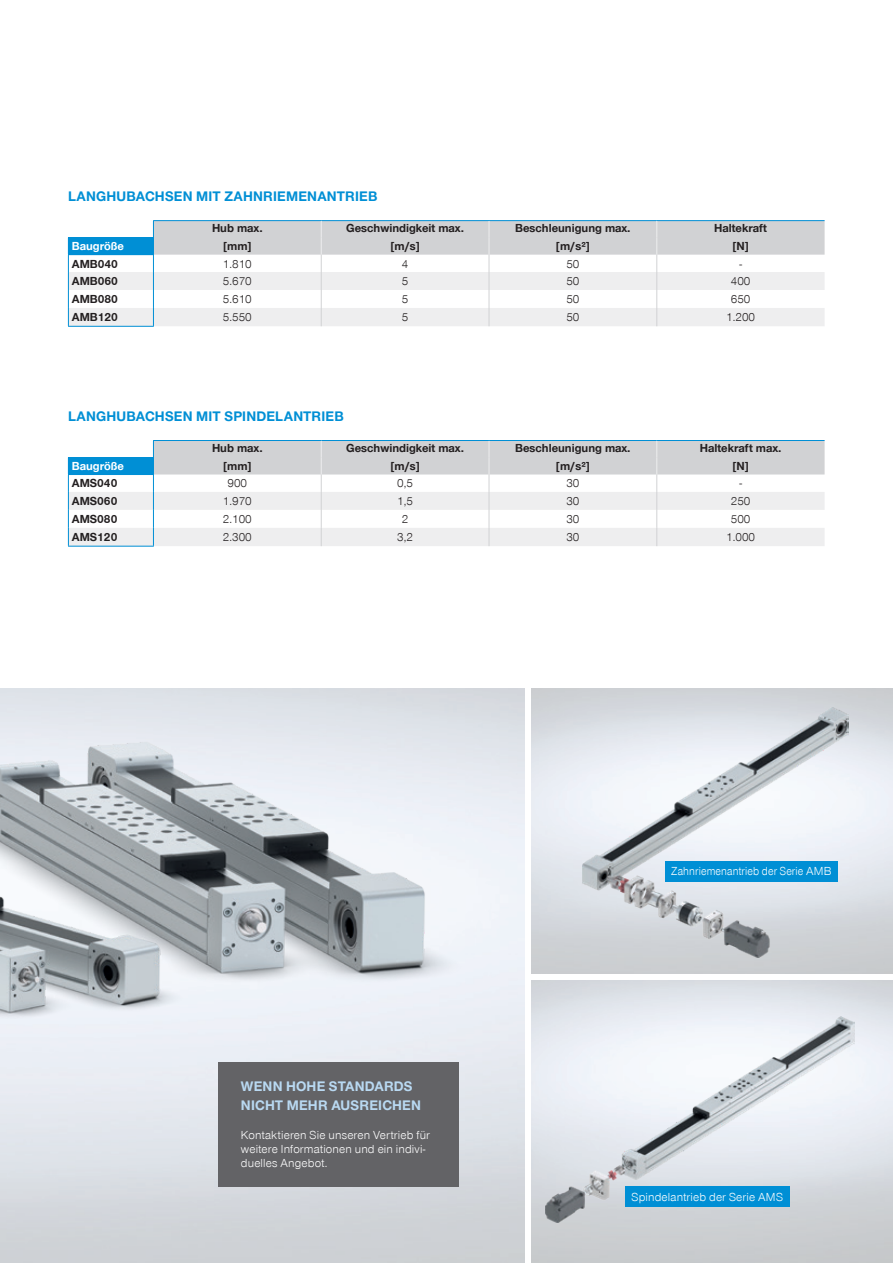
<style>
.page{position:relative;width:893px;height:1263px;background:#fff}
.page>*{position:absolute;margin:0;border:0;box-sizing:border-box;transform-origin:0 0}
.t1{font:700 14.25px "Zimmer Group Sans Global";letter-spacing:.015em;color:#008fd5}
.t2{font:700 14.25px/19px "Zimmer Group Sans Global";letter-spacing:.01em;color:#b9d9f2}
.t3{font:700 12px "Zimmer Group Sans Global";color:#231f20}
.t4{font:300 12px/14.4px "Zimmer Group Sans Global";letter-spacing:.015em;color:#fff}
.t5{font:300 12px "Zimmer Group Sans Global";color:#231f20}
.t6{font:300 12px "Zimmer Group Sans Global";letter-spacing:.015em;color:#fff;scale:.9 1}
.t7{font:700 12px "Zimmer Group Sans Global";color:#fff}
</style>
<div class="page">
<img style="left:583px;top:707px;width:265px;height:250px">
<img style="left:545px;top:1016px;width:310px;height:207px">
<img style="left:0;top:727px;width:525px;height:478px">
<div style="left:218px;top:1062px;width:241px;height:124px;background:#636366"></div>
<div style="left:665px;top:861px;width:172px;height:20px;background:#008fd5"></div>
<div style="left:625px;top:1186px;width:164px;height:21px;background:#008fd5"></div>
<hr style="left:68px;top:326px;width:86px;height:1px;background:#008fd5">
<hr style="left:153px;top:220px;width:168px;height:1px;background:#008fd5">
<hr style="left:321px;top:220px;width:168px;height:1px;background:#008fd5">
<hr style="left:489px;top:220px;width:168px;height:1px;background:#008fd5">
<hr style="left:657px;top:220px;width:168px;height:1px;background:#008fd5">
<svg style="left:68px;top:221px;width:757px;height:105px"></svg>
<hr style="left:68px;top:254px;width:86px;height:1px;background:#008fd5">
<hr style="left:68px;top:546px;width:86px;height:1px;background:#008fd5">
<svg style="left:68px;top:440px;width:757px;height:106px"></svg>
<hr style="left:68px;top:474px;width:86px;height:1px;background:#008fd5">
<p class="t1" style="left:68px;top:188px;width:311px">LANGHUBACHSEN MIT ZAHNRIEMENANTRIEB</p>
<p class="t3" style="left:212px;top:221px;width:52px">Hub max.</p>
<p class="t3" style="left:346px;top:221px;width:119px">Geschwindigkeit max.</p>
<p class="t3" style="left:515px;top:221px;width:117px">Beschleunigung max.</p>
<p class="t3" style="left:714px;top:221px;width:54px">Haltekraft</p>
<p class="t7" style="left:72px;top:239px;width:54px">Baugröße</p>
<p class="t3" style="left:223px;top:239px;width:29px">[mm]</p>
<p class="t3" style="left:391px;top:239px;width:30px">[m/s]</p>
<p class="t3" style="left:556px;top:239px;width:35px">[m/s²]</p>
<p class="t3" style="left:733px;top:239px;width:17px">[N]</p>
<p class="t3" style="left:72px;top:256px;width:48px">AMB040</p>
<p class="t5" style="left:223px;top:256px;width:30px">1.810</p>
<p class="t5" style="left:402px;top:256px;width:8px">4</p>
<p class="t5" style="left:566px;top:256px;width:15px">50</p>
<p class="t5" style="left:739px;top:256px;width:4px">-</p>
<p class="t3" style="left:72px;top:274px;width:48px">AMB060</p>
<p class="t5" style="left:223px;top:274px;width:30px">5.670</p>
<p class="t5" style="left:402px;top:274px;width:8px">5</p>
<p class="t5" style="left:566px;top:274px;width:15px">50</p>
<p class="t5" style="left:731px;top:274px;width:21px">400</p>
<p class="t3" style="left:72px;top:292px;width:48px">AMB080</p>
<p class="t5" style="left:223px;top:292px;width:30px">5.610</p>
<p class="t5" style="left:402px;top:292px;width:8px">5</p>
<p class="t5" style="left:566px;top:292px;width:15px">50</p>
<p class="t5" style="left:731px;top:292px;width:21px">650</p>
<p class="t3" style="left:72px;top:310px;width:48px">AMB120</p>
<p class="t5" style="left:223px;top:310px;width:30px">5.550</p>
<p class="t5" style="left:402px;top:310px;width:8px">5</p>
<p class="t5" style="left:566px;top:310px;width:15px">50</p>
<p class="t5" style="left:726px;top:310px;width:30px">1.200</p>
<p class="t1" style="left:68px;top:408px;width:277px">LANGHUBACHSEN MIT SPINDELANTRIEB</p>
<p class="t3" style="left:212px;top:441px;width:52px">Hub max.</p>
<p class="t3" style="left:346px;top:441px;width:119px">Geschwindigkeit max.</p>
<p class="t3" style="left:515px;top:441px;width:117px">Beschleunigung max.</p>
<p class="t3" style="left:700px;top:441px;width:83px">Haltekraft max.</p>
<p class="t7" style="left:72px;top:459px;width:54px">Baugröße</p>
<p class="t3" style="left:223px;top:459px;width:29px">[mm]</p>
<p class="t3" style="left:391px;top:459px;width:30px">[m/s]</p>
<p class="t3" style="left:556px;top:459px;width:35px">[m/s²]</p>
<p class="t3" style="left:733px;top:459px;width:17px">[N]</p>
<p class="t3" style="left:72px;top:476px;width:47px">AMS040</p>
<p class="t5" style="left:227px;top:476px;width:21px">900</p>
<p class="t5" style="left:397px;top:476px;width:17px">0,5</p>
<p class="t5" style="left:566px;top:476px;width:15px">30</p>
<p class="t5" style="left:739px;top:476px;width:4px">-</p>
<p class="t3" style="left:72px;top:494px;width:47px">AMS060</p>
<p class="t5" style="left:223px;top:494px;width:30px">1.970</p>
<p class="t5" style="left:397px;top:494px;width:17px">1,5</p>
<p class="t5" style="left:566px;top:494px;width:15px">30</p>
<p class="t5" style="left:731px;top:494px;width:21px">250</p>
<p class="t3" style="left:72px;top:512px;width:47px">AMS080</p>
<p class="t5" style="left:223px;top:512px;width:30px">2.100</p>
<p class="t5" style="left:402px;top:512px;width:8px">2</p>
<p class="t5" style="left:566px;top:512px;width:15px">30</p>
<p class="t5" style="left:731px;top:512px;width:21px">500</p>
<p class="t3" style="left:72px;top:530px;width:47px">AMS120</p>
<p class="t5" style="left:223px;top:530px;width:30px">2.300</p>
<p class="t5" style="left:397px;top:530px;width:17px">3,2</p>
<p class="t5" style="left:566px;top:530px;width:15px">30</p>
<p class="t5" style="left:726px;top:530px;width:30px">1.000</p>
<p class="t2" style="left:241px;top:1076px;width:182px">WENN HOHE STANDARDS<br>NICHT MEHR AUSREICHEN</p>
<p class="t4" style="left:241px;top:1127px;width:191px">Kontaktieren Sie unseren Vertrieb für weitere Informationen und ein indivi&shy;duelles Angebot.</p>
<p class="t6" style="left:671px;top:864px;width:179px">Zahnriemenantrieb der Serie AMB</p>
<p class="t4" style="left:632px;top:1189px;width:153px">Spindelantrieb der Serie AMS</p>
</div>
